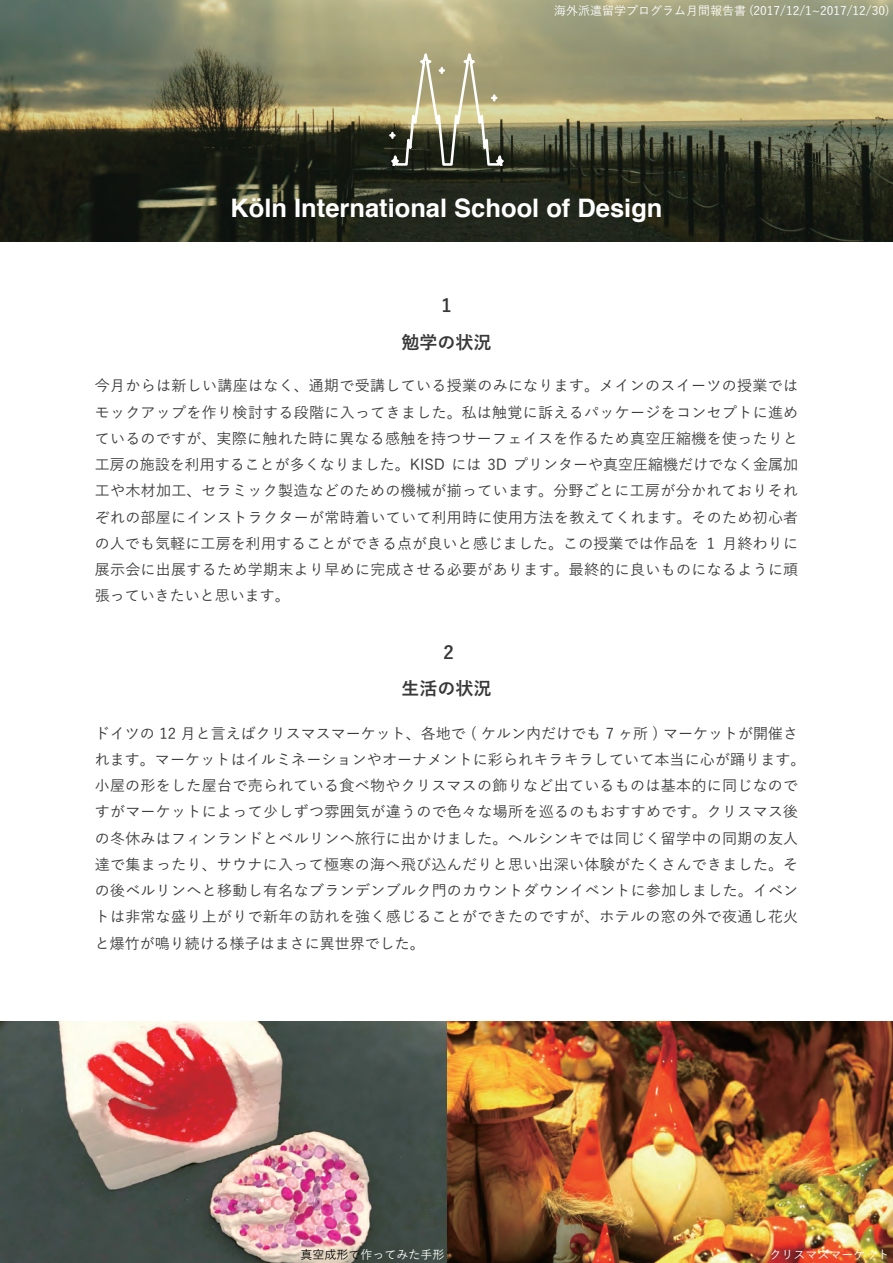
<style>
.page{position:relative;width:893px;height:1263px;background:#fff}
.page>*{position:absolute;margin:0;border:0;box-sizing:border-box;transform-origin:0 0}
.t1{font:700 25.5px "Helvetica";color:#fff}
.t2{font:700 18px/37.2px "Yu Go";color:#383839;text-align:center}
.t3{font:500 15px/26.2px "Yu Go";letter-spacing:.02em;color:#383839;text-align:justify}
.t4{font:500 12px "Yu Go";color:#fff}
.s1{color:#030303}
</style>
<div class="page">
<img style="left:0;top:1021px;width:893px;height:242px">
<svg style="left:0;top:0;width:893px;height:242px;background:#5f6048"></svg>
<svg style="left:384px;top:43px;width:127px;height:125px;background:#94916f"></svg>
<p class="t4" style="left:554px;top:0;width:337px">海外派遣留学プログラム月間報告書 (2017/12/1~2017/12/30)</p>
<h1 class="t1" style="left:230px;top:187px;width:434px">Köln International School of Design</h1>
<p class="t2" style="left:401px;top:287px;width:91px">1<br>勉学の状況</p>
<p class="t3" style="left:95px;top:371px;width:705px">今月からは新しい講座はなく、通期で受講している授業のみになります。メインのスイーツの授業ではモックアップを作り検討する段階に入ってきました。私は触覚に訴えるパッケージをコンセプトに進めているのですが、実際に触れた時に異なる感触を持つサーフェイスを作るため真空圧縮機を使ったりと工房の施設を利用することが多くなりました。KISD には 3D プリンターや真空圧縮機だけでなく金属加工や木材加工、セラミック製造などのための機械が揃っています。分野ごとに工房が分かれておりそれぞれの部屋にインストラクターが常時着いていて利用時に使用方法を教えてくれます。そのため初心者の人でも気軽に工房を利用することができる点が良いと感じました。この授業では作品を 1 月終わりに展示会に出展するため学期末より早めに完成させる必要があります。最終的に良いものになるように頑張っていきたいと思います。</p>
<p class="t2" style="left:444px;top:634px;width:12px">2</p>
<p class="t2" style="left:401px;top:670px;width:91px">生活の状況</p>
<p class="t3" style="left:95px;top:718px;width:712px;text-align:left">ドイツの 12 月と言えばクリスマスマーケット、各地で ( ケルン内だけでも 7 ヶ所 ) マーケットが開催されます。マーケットはイルミネーションやオーナメントに彩られキラキラしていて本当に心が踊ります。小屋の形をした屋台で売られている食べ物やクリスマスの飾りなど出ているものは基本的に同じなのですがマーケットによって少しずつ雰囲気が違うので色々な場所を巡るのもおすすめです。クリスマス後の冬休みはフィンランドとベルリンへ旅行に出かけました。ヘルシンキでは同じく留学中の同期の友人達で集まったり、サウナに入って極寒の海へ飛び込んだりと思い出深い体験がたくさんできました。その後ベルリンへと移動し有名なブランデンブルク門のカウントダウンイベントに参加しました。イベントは非常な盛り上がりで新年の訪れを強く感じることができたのですが、ホテルの窓の外で夜通し花火と爆竹が鳴り続ける様子はまさに異世界でした。</p>
<p class="t4" style="left:300px;top:1244px;width:145px"><span class="s1">真空成形で</span>作ってみた手形</p>
<p class="t4" style="left:770px;top:1244px;width:121px">クリスマスマーケット</p>
</div>
